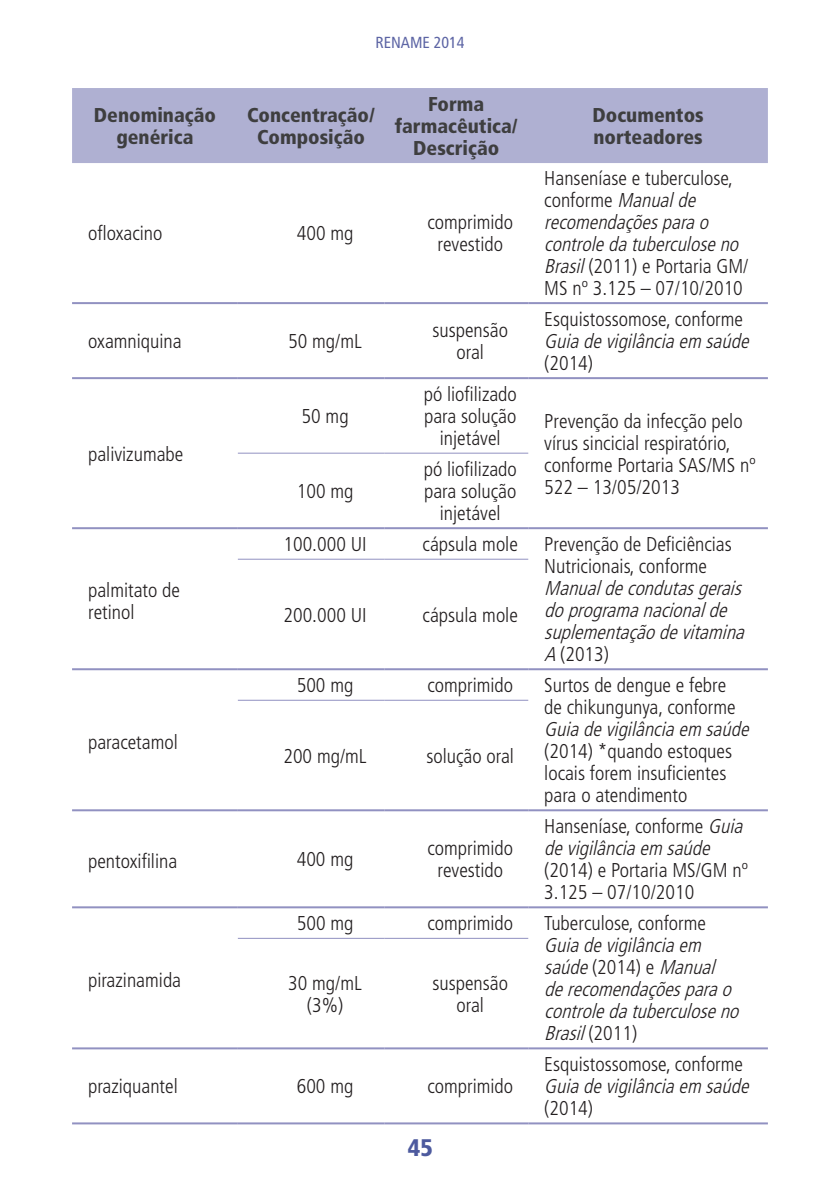
<style>
.page{position:relative;width:840px;height:1191px;background:#fff}
.page>*{position:absolute;margin:0;border:0;box-sizing:border-box;transform-origin:0 0}
.t1{font:900 condensed 24px "Frutiger LT Std";color:#4d5a9e}
.t2{font:300 condensed 20px/22px "Frutiger";color:#231f20;text-align:center}
.t3{font:italic 300 condensed 20px/22px "Frutiger";color:#231f20}
.t4{font:900 condensed 20px/22px "Frutiger LT Std";color:#3e3e3f;text-align:center}
.t5{font:condensed 16px "Frutiger LT Std";color:#5c64a4}
.s1{font-style:italic}
.s2{font-style:normal}
</style>
<div class="page">
<div style="left:72px;top:88px;width:695px;height:75px;background:#afb0d2"></div>
<hr style="left:72px;top:302px;width:166px;height:2px;background:#9191c1">
<hr style="left:238px;top:302px;width:146px;height:2px;background:#9191c1">
<hr style="left:384px;top:302px;width:144px;height:2px;background:#9191c1">
<hr style="left:528px;top:302px;width:239px;height:2px;background:#9191c1">
<hr style="left:72px;top:1122px;width:166px;height:2px;background:#9191c1">
<hr style="left:238px;top:1122px;width:146px;height:2px;background:#9191c1">
<hr style="left:384px;top:1122px;width:144px;height:2px;background:#9191c1">
<hr style="left:72px;top:1047px;width:166px;height:2px;background:#9191c1">
<hr style="left:238px;top:1047px;width:146px;height:2px;background:#9191c1">
<hr style="left:384px;top:1047px;width:144px;height:2px;background:#9191c1">
<hr style="left:528px;top:1047px;width:239px;height:2px;background:#9191c1">
<hr style="left:72px;top:668px;width:166px;height:2px;background:#9191c1">
<hr style="left:238px;top:668px;width:146px;height:2px;background:#9191c1">
<hr style="left:384px;top:668px;width:144px;height:2px;background:#9191c1">
<hr style="left:72px;top:377px;width:166px;height:2px;background:#9191c1">
<hr style="left:72px;top:527px;width:166px;height:2px;background:#9191c1">
<hr style="left:528px;top:377px;width:239px;height:2px;background:#9191c1">
<hr style="left:238px;top:377px;width:146px;height:2px;background:#9191c1">
<hr style="left:384px;top:377px;width:144px;height:2px;background:#9191c1">
<hr style="left:238px;top:527px;width:146px;height:2px;background:#9191c1">
<hr style="left:384px;top:527px;width:144px;height:2px;background:#9191c1">
<hr style="left:528px;top:527px;width:239px;height:2px;background:#9191c1">
<hr style="left:528px;top:668px;width:239px;height:2px;background:#9191c1">
<hr style="left:72px;top:809px;width:166px;height:2px;background:#9191c1">
<hr style="left:238px;top:809px;width:146px;height:2px;background:#9191c1">
<hr style="left:384px;top:809px;width:144px;height:2px;background:#9191c1">
<hr style="left:528px;top:809px;width:239px;height:2px;background:#9191c1">
<hr style="left:238px;top:906px;width:146px;height:2px;background:#9191c1">
<hr style="left:384px;top:906px;width:144px;height:2px;background:#9191c1">
<hr style="left:72px;top:906px;width:166px;height:2px;background:#9191c1">
<hr style="left:528px;top:906px;width:239px;height:2px;background:#9191c1">
<hr style="left:528px;top:1122px;width:239px;height:2px;background:#9191c1">
<hr style="left:238px;top:453px;width:146px;height:1px;background:#9191c1">
<hr style="left:384px;top:453px;width:144px;height:1px;background:#9191c1">
<hr style="left:238px;top:559px;width:146px;height:1px;background:#9191c1">
<hr style="left:384px;top:559px;width:144px;height:1px;background:#9191c1">
<hr style="left:238px;top:700px;width:146px;height:1px;background:#9191c1">
<hr style="left:384px;top:700px;width:144px;height:1px;background:#9191c1">
<hr style="left:238px;top:938px;width:146px;height:1px;background:#9191c1">
<hr style="left:384px;top:938px;width:144px;height:1px;background:#9191c1">
<p class="t5" style="left:375px;top:33px;width:91px">RENAME 2014</p>
<p class="t4" style="left:94px;top:104px;width:123px">Denominação genérica</p>
<p class="t4" style="left:247px;top:104px;width:129px">Concentração/<br>Composição</p>
<p class="t4" style="left:394px;top:93px;width:124px">Forma farmacêutica/<br>Descrição</p>
<p class="t4" style="left:592px;top:104px;width:113px;text-align:left">Documentos norteadores</p>
<p class="t2" style="left:88px;top:222px;width:76px">ofloxacino</p>
<p class="t2" style="left:296px;top:222px;width:58px">400 mg</p>
<p class="t2" style="left:427px;top:211px;width:87px">comprimido revestido</p>
<p class="t2" style="left:88px;top:330px;width:95px">oxamniquina</p>
<p class="t2" style="left:288px;top:330px;width:75px">50 mg/mL</p>
<p class="t2" style="left:432px;top:319px;width:77px">suspensão oral</p>
<p class="t2" style="left:544px;top:167px;width:205px;text-align:left">Hanseníase e tuberculose, conforme <span class="s1">Manualde recomendaçõesparao controledatuberculoseno<br>Brasil</span>(2011) e Portaria GM/<br>MS nº 3.125 – 07/10/2010</p>
<p class="t2" style="left:544px;top:308px;width:200px">Esquistossomose, conforme</p>
<p class="t3" style="left:544px;top:330px;width:211px">Guiadevigilânciaem saúde</p>
<p class="t2" style="left:544px;top:352px;width:50px">(2014)</p>
<p class="t2" style="left:88px;top:443px;width:97px">palivizumabe</p>
<p class="t2" style="left:88px;top:579px;width:93px;text-align:left">palmitato de retinol</p>
<p class="t2" style="left:88px;top:731px;width:91px">paracetamol</p>
<p class="t2" style="left:423px;top:383px;width:95px">pó liofilizado para solução injetável</p>
<p class="t2" style="left:301px;top:405px;width:48px">50 mg</p>
<p class="t2" style="left:544px;top:410px;width:213px;text-align:left">Prevenção da infecção pelo vírus sincicial respiratório, conforme Portaria SAS/MS nº</p>
<p class="t2" style="left:423px;top:458px;width:95px">pó liofilizado para solução injetável</p>
<p class="t2" style="left:296px;top:480px;width:58px">100 mg</p>
<p class="t2" style="left:544px;top:476px;width:137px">522 – 13/05/2013</p>
<p class="t2" style="left:283px;top:533px;width:85px">100.000 UI</p>
<p class="t2" style="left:422px;top:533px;width:97px">cápsula mole</p>
<p class="t2" style="left:544px;top:533px;width:189px;text-align:left">Prevenção de Deficiências<br>Nutricionais, conforme</p>
<p class="t3" style="left:544px;top:577px;width:207px">Manualdecondutasgerais doprogramanacionalde suplementaçãodevitamina<br>A<span class="s2">(2013)</span></p>
<p class="t2" style="left:283px;top:604px;width:85px">200.000 UI</p>
<p class="t2" style="left:422px;top:604px;width:97px">cápsula mole</p>
<p class="t2" style="left:296px;top:674px;width:58px">500 mg</p>
<p class="t2" style="left:427px;top:674px;width:87px">comprimido</p>
<p class="t2" style="left:544px;top:674px;width:193px;text-align:left">Surtos de dengue e febre de chikungunya, conforme</p>
<p class="t3" style="left:544px;top:718px;width:211px">Guiadevigilânciaem saúde</p>
<p class="t2" style="left:544px;top:740px;width:189px;text-align:left">(2014) *quando estoques locais forem insuficientes para o atendimento</p>
<p class="t2" style="left:283px;top:745px;width:85px">200 mg/mL</p>
<p class="t2" style="left:426px;top:745px;width:89px">solução oral</p>
<p class="t2" style="left:88px;top:850px;width:91px">pentoxifilina</p>
<p class="t2" style="left:296px;top:848px;width:58px">400 mg</p>
<p class="t2" style="left:427px;top:837px;width:87px">comprimido revestido</p>
<p class="t3" style="left:544px;top:815px;width:204px"><span class="s2">Hanseníase, conforme</span> Guia devigilânciaem saúde</p>
<p class="t2" style="left:544px;top:859px;width:205px;text-align:left">(2014) e Portaria MS/GM nº<br>3.125 – 07/10/2010</p>
<p class="t2" style="left:88px;top:969px;width:94px">pirazinamida</p>
<p class="t2" style="left:296px;top:912px;width:58px">500 mg</p>
<p class="t2" style="left:427px;top:912px;width:87px">comprimido</p>
<p class="t2" style="left:544px;top:912px;width:163px">Tuberculose, conforme</p>
<p class="t3" style="left:544px;top:934px;width:202px">Guiadevigilânciaem saúde<span class="s2">( 2 0 1 4 ) e</span> Manual derecomendaçõesparao controledatuberculoseno<br>Brasil<span class="s2">( 2 0 1 1 )</span></p>
<p class="t2" style="left:288px;top:972px;width:75px">30 mg/mL (3%)</p>
<p class="t2" style="left:432px;top:972px;width:77px">suspensão oral</p>
<p class="t2" style="left:88px;top:1075px;width:91px">praziquantel</p>
<p class="t2" style="left:296px;top:1075px;width:58px">600 mg</p>
<p class="t2" style="left:427px;top:1075px;width:87px">comprimido</p>
<p class="t1" style="left:408px;top:1133px;width:26px">45</p>
<p class="t2" style="left:544px;top:1053px;width:200px">Esquistossomose, conforme</p>
<p class="t3" style="left:544px;top:1075px;width:211px">Guiadevigilânciaem saúde</p>
<p class="t2" style="left:544px;top:1097px;width:50px">(2014)</p>
</div>
